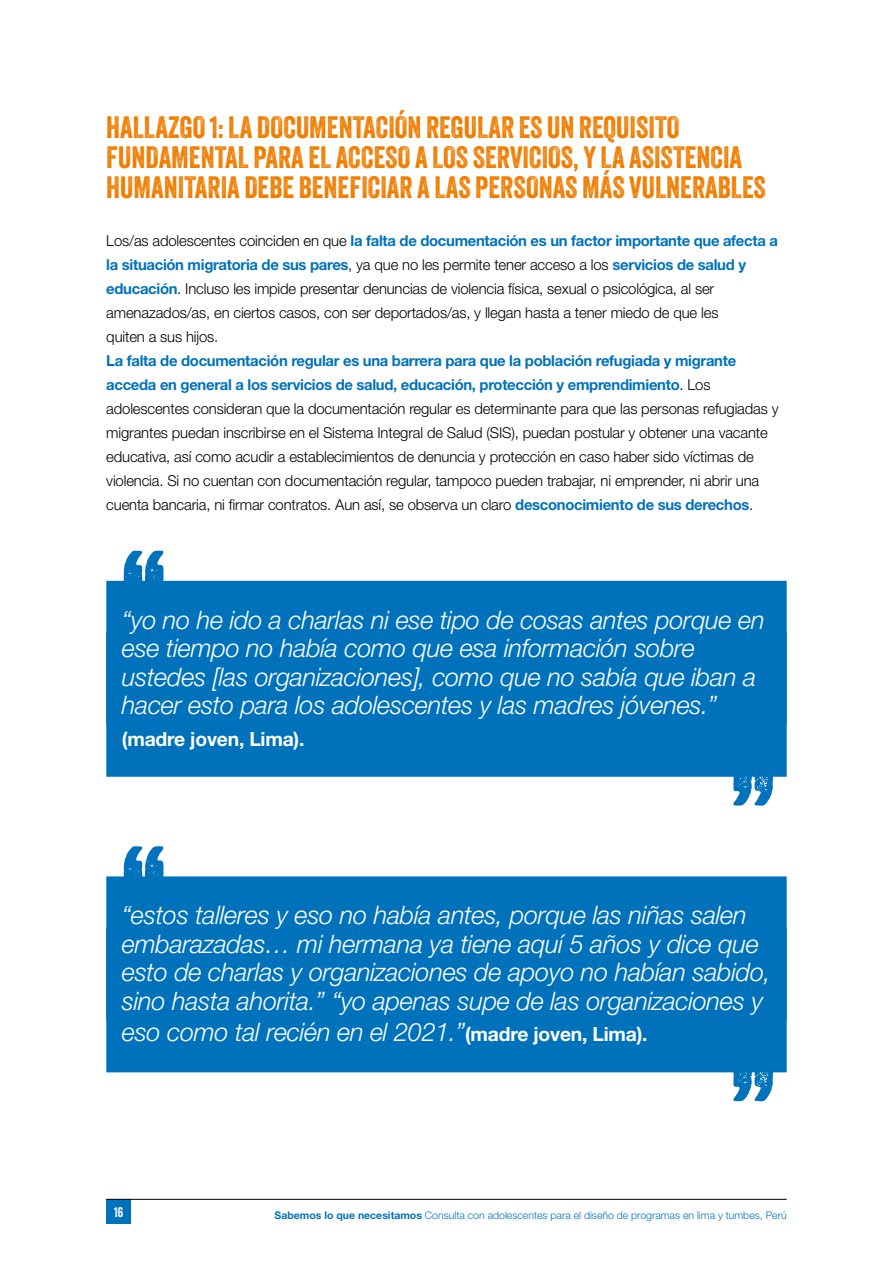
<style>
.page{position:relative;width:893px;height:1263px;background:#fff}
.page>*{position:absolute;margin:0;border:0;box-sizing:border-box;transform-origin:0 0}
.t1{font:30px/30px "Veneer";color:#ef7d00}
.t2{font:italic 300 25.5px/28.5px "Helvetica Neue LT Std";letter-spacing:-.01em;color:#fff}
.t3{font:700 19.5px "Helvetica Neue LT Std";letter-spacing:-.01em;color:#fff}
.t4{font:300 15px/24px "Helvetica Neue LT Std";letter-spacing:-.01em;color:#000}
.t5{font:13.5px "Veneer";color:#fff}
.t6{font:300 10.5px "Helvetica Neue LT Std";color:#0072bb}
.s1{font-weight:700;color:#0072bb}
.s2{font-weight:700;font-style:normal;font-size:19.5px}
.s3{font-weight:700}
</style>
<div class="page">
<div style="left:106px;top:1199px;width:25px;height:25px;background:#0072bb"></div>
<hr style="left:106px;top:1199px;width:681px;height:1px;background:#000">
<svg style="left:106px;top:550px;width:681px;height:52px"></svg>
<svg style="left:106px;top:602px;width:681px;height:204px;fill:#0072bb"></svg>
<svg style="left:106px;top:846px;width:681px;height:52px"></svg>
<svg style="left:106px;top:898px;width:681px;height:203px;fill:#0072bb"></svg>
<h1 class="t1" style="left:106px;top:112px;width:661px">HALLAZGO 1: LA DOCUMENTACIÓN REGULAR ES UN REQUISITO<br>FUNDAMENTAL PARA EL ACCESO A LOS SERVICIOS, Y LA ASISTENCIA<br>HUMANITARIA DEBE BENEFICIAR A LAS PERSONAS MÁS VULNERABLES</h1>
<p class="t4" style="left:106px;top:228px;width:673px">Los/as adolescentes coinciden en que <span class="s1">la falta de documentación es un factor importante que afecta a la situación migratoria de sus pares</span>, ya que no les permite tener acceso a los <span class="s1">servicios de salud y educación</span>. Incluso les impide presentar denuncias de violencia física, sexual o psicológica, al ser amenazados/as, en ciertos casos, con ser deportados/as, y llegan hasta a tener miedo de que les<br>quiten a sus hijos.</p>
<p class="t4" style="left:106px;top:348px;width:674px"><span class="s1">La falta de documentación regular es una barrera para que la población refugiada y migrante acceda en general a los servicios de salud, educación, protección y emprendimiento</span>. Los adolescentes consideran que la documentación regular es determinante para que las personas refugiadas y migrantes puedan inscribirse en el Sistema Integral de Salud (SIS), puedan postular y obtener una vacante educativa, así como acudir a establecimientos de denuncia y protección en caso haber sido víctimas de violencia. Si no cuentan con documentación regular, tampoco pueden trabajar, ni emprender, ni abrir una cuenta bancaria, ni firmar contratos. Aun así, se observa un claro <span class="s1">desconocimiento de sus derechos</span>.</p>
<h2 class="t2" style="left:122px;top:605px;width:644px">“yo no he ido a charlas ni ese tipo de cosas antes porque en ese tiempo no había como que esa información sobre ustedes [las organizaciones], como que no sabía que iban a hacer esto para los adolescentes y las madres jóvenes.”</h2>
<h3 class="t3" style="left:122px;top:727px;width:184px">(madre joven, Lima).</h3>
<h2 class="t2" style="left:122px;top:901px;width:650px">“estos talleres y eso no había antes, porque las niñas salen embarazadas… mi hermana ya tiene aquí 5 años y dice que esto de charlas y organizaciones de apoyo no habían sabido, sino hasta ahorita.” “yo apenas supe de las organizaciones y</h2>
<h2 class="t2" style="left:122px;top:1018px;width:527px">eso como tal recién en el 2021.”<span class="s2">(madre joven, Lima).</span></h2>
<p class="t5" style="left:114px;top:1203px;width:11px">16</p>
<p class="t6" style="left:275px;top:1209px;width:514px"><span class="s3">Sabemos lo que necesitamos</span> Consulta con adolescentes para el diseño de programas en lima y tumbes, Perú</p>
</div>
